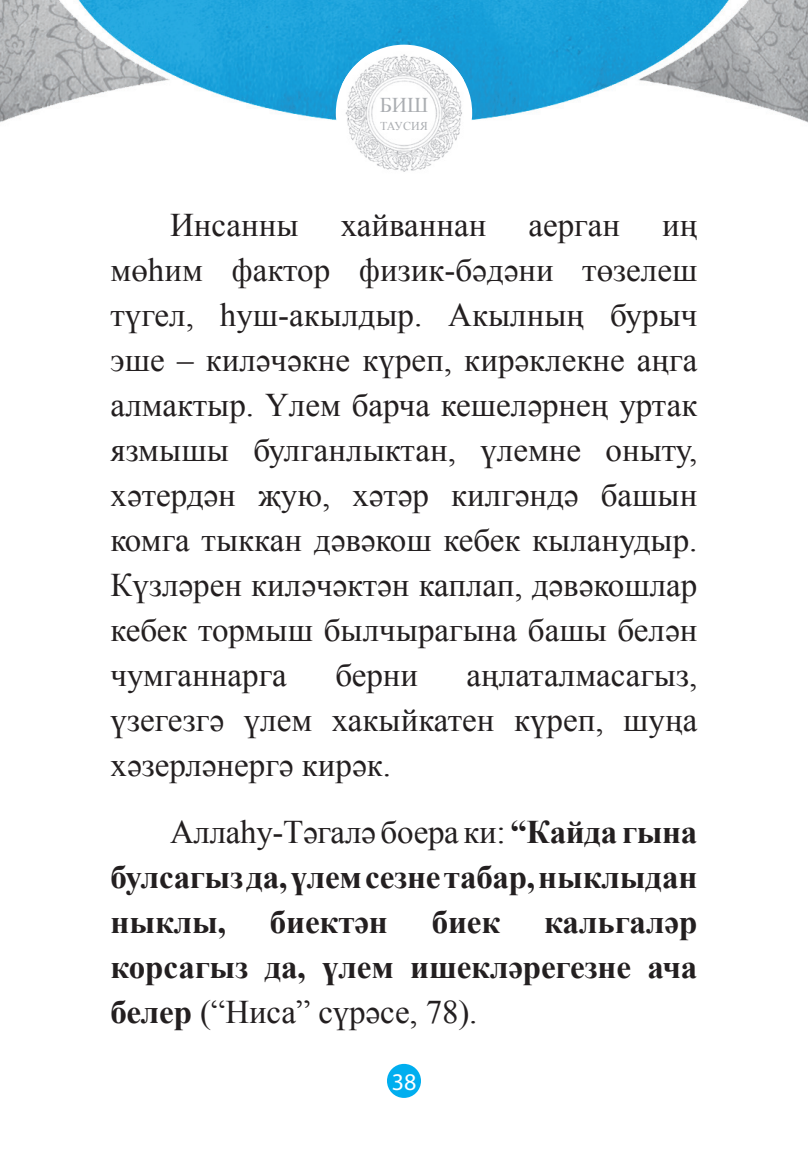
<style>
.page{position:relative;width:808px;height:1149px;background:#fff}
.page>*{position:absolute;margin:0;border:0;box-sizing:border-box;transform-origin:0 0}
.t1{font:33px/45px "Times New Roman";color:#231f20;text-align:justify}
.t2{font:700 33px/45px "Times New Roman";letter-spacing:-.005em;color:#231f20;text-align:justify}
.t3{font:24px "Myriad Pro";color:#fff}
.t4{font:21px "Times New Roman";color:#abaeb2}
.t5{font:12px "Times New Roman";color:#abaeb2}
.s1{font-weight:400}
</style>
<div class="page">
<img style="left:0;top:0;width:808px;height:123px">
<div style="left:336px;top:45px;width:136px;height:136px;background:#fff;border-radius:50%"></div>
<img style="left:342px;top:52px;width:122px;height:120px">
<div style="left:387px;top:1063px;width:34px;height:34px;background:#00aeef;border-radius:50%"></div>
<p class="t4" style="left:380px;top:91px;width:50px">БИШ</p>
<p class="t5" style="left:380px;top:118px;width:49px">ТАУСИЯ</p>
<p class="t1" style="left:170px;top:201px;width:130px">Инсанны</p>
<p class="t1" style="left:341px;top:201px;width:147px">хайваннан</p>
<p class="t1" style="left:528px;top:201px;width:93px">аерган</p>
<p class="t1" style="left:111px;top:201px;width:588px;text-indent:551px">иң мөһим фактор физик-бәдәни төзелеш түгел, һуш-акылдыр. Акылның бурыч эше – киләчәкне күреп, кирәклекне аңга алмактыр. Үлем барча кешеләрнең уртак язмышы булганлыктан, үлемне оныту, хәтердән җую, хәтәр килгәндә башын комга тыккан дәвәкош кебек кыланудыр.<br>Күзләрен киләчәктән каплап, дәвәкошлар кебек тормыш былчырагына башы белән чумганнарга</p>
<p class="t1" style="left:335px;top:652px;width:84px">берни</p>
<p class="t1" style="left:111px;top:652px;width:588px;text-indent:356px">аңлаталмасагыз, үзегезгә үлем хакыйкатен күреп, шуңа хәзерләнергә кирәк.</p>
<p class="t2" style="left:111px;top:808px;width:588px;text-indent:60px"><span class="s1">Аллаһу-Тәгалә боера ки:</span> “Кайда гына булсагыз да, үлем сезне табар, ныклыдан ныклы,</p>
<p class="t2" style="left:270px;top:898px;width:120px">биектəн</p>
<p class="t2" style="left:432px;top:898px;width:70px">биек</p>
<p class="t2" style="left:111px;top:898px;width:588px;text-indent:434px">кальгалəр корсагыз да, үлем ишеклəрегезне ача белер <span class="s1">(“Ниса” сүрәсе, 78).</span></p>
<p class="t3" style="left:392px;top:1066px;width:26px">38</p>
</div>
